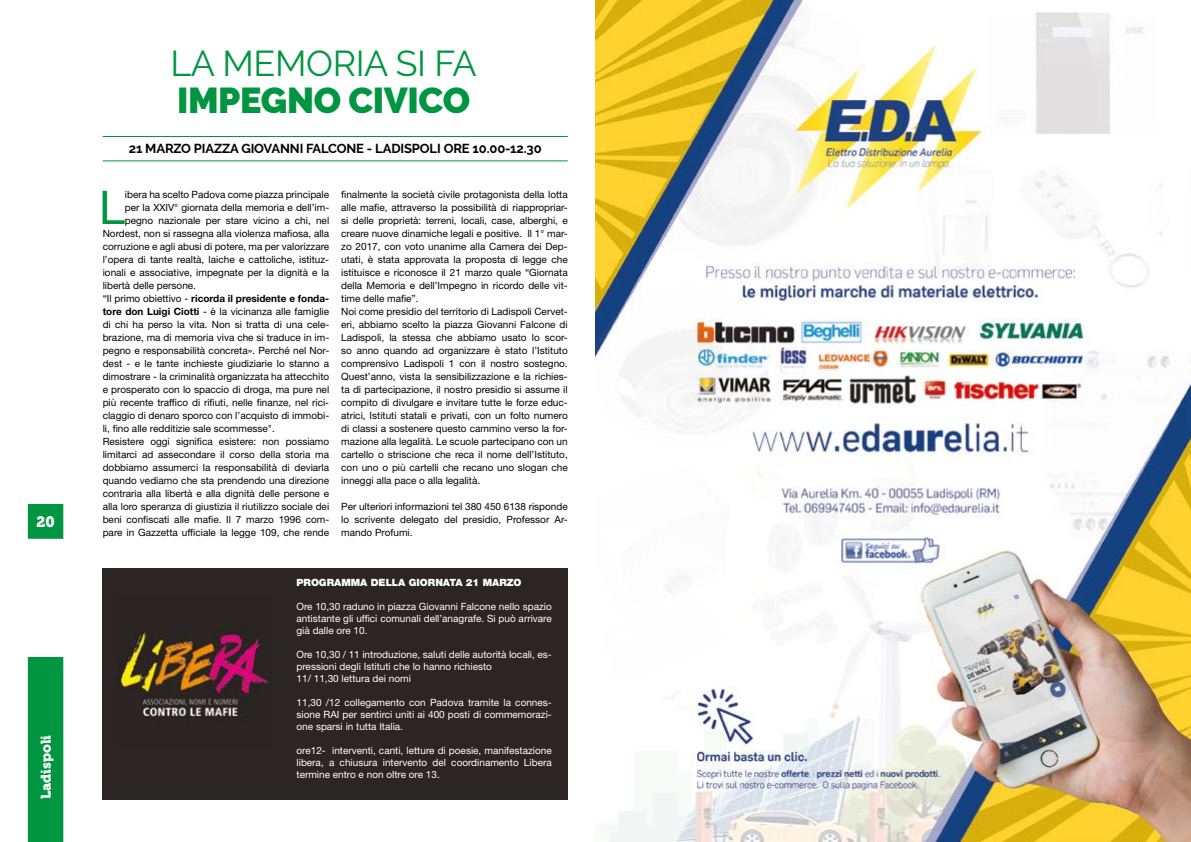
<style>
.page{position:relative;width:1191px;height:842px;background:#fff}
.page>*{position:absolute;margin:0;border:0;box-sizing:border-box;transform-origin:0 0}
.t1{font:46.4px "Helvetica Neue LT Std";color:#009641}
.t2{font:35.8px "Raleway";letter-spacing:-.01em;color:#009641}
.t3{font:900 35.8px "Raleway";letter-spacing:-.01em;color:#009641}
.t4{font:15px "Museo 900";color:#fff}
.t5{font:14px "Museo 900";color:#fff}
.t6{font:700 13px "Raleway";letter-spacing:-.01em;color:#000}
.t7{font:10px/13px "Helvetica Neue LT Std";color:#000}
.t8{font:10px/12px "Helvetica Neue LT Std";color:#fff;text-align:justify}
.t9{font:700 10px "Helvetica Neue LT Std";color:#000}
.t10{font:900 10px "Helvetica Neue LT Std";color:#fff}
.s1{font-weight:400}
.s2{font-weight:700}
</style>
<div class="page">
<img style="left:595px;top:0;width:596px;height:842px">
<div style="left:28px;top:505px;width:35px;height:33px;background:#009641"></div>
<div style="left:28px;top:504px;width:35px;height:35px;border:1px solid #009641"></div>
<div style="left:28px;top:657px;width:35px;height:185px;background:#009641"></div>
<div style="left:102px;top:568px;width:466px;height:231px;background:#2b2523"></div>
<hr style="left:103px;top:136px;width:465px;height:1px;background:#009641">
<hr style="left:103px;top:160px;width:465px;height:1px;background:#009641">
<img style="left:117px;top:626px;width:152px;height:96px">
<h3 class="t4" style="left:37px;top:513px;width:20px">20</h3>
<h3 class="t5" style="left:38px;top:799px;width:66px;rotate:-90deg">Ladispoli</h3>
<h2 class="t2" style="left:170px;top:43px;width:308px">LA MEMORIA SI FA</h2>
<h2 class="t3" style="left:177px;top:80px;width:294px">IMPEGNO CIVICO</h2>
<h3 class="t6" style="left:129px;top:141px;width:414px">21 MARZO PIAZZA GIOVANNI FALCONE - LADISPOLI ORE 10.00-12.30</h3>
<h1 class="t1" style="left:99px;top:180px;width:27px">L</h1>
<p class="t7" style="left:125px;top:188px;width:206px">ibera ha scelto Padova come piazza principale</p>
<p class="t7" style="left:125px;top:201px;width:206px">per la XXIV° giornata della memoria e dell’im-</p>
<p class="t7" style="left:125px;top:214px;width:206px">pegno nazionale per stare vicino a chi, nel</p>
<p class="t7" style="left:103px;top:227px;width:228px">Nordest, non si rassegna alla violenza mafiosa, alla</p>
<p class="t7" style="left:103px;top:240px;width:228px">corruzione e agli abusi di potere, ma per valorizzare</p>
<p class="t7" style="left:103px;top:253px;width:228px">l’opera di tante realtà, laiche e cattoliche, istituz-</p>
<p class="t7" style="left:103px;top:266px;width:228px">ionali e associative, impegnate per la dignità e la</p>
<p class="t7" style="left:103px;top:279px;width:95px">libertà delle persone.</p>
<p class="t9" style="left:103px;top:292px;width:228px"><span class="s1">“Il primo obiettivo -</span> ricorda il presidente e fonda-</p>
<p class="t7" style="left:103px;top:305px;width:228px"><span class="s2">tore don Luigi Ciotti</span> - è la vicinanza alle famiglie</p>
<p class="t7" style="left:103px;top:318px;width:228px">di chi ha perso la vita. Non si tratta di una cele-</p>
<p class="t7" style="left:103px;top:331px;width:228px">brazione, ma di memoria viva che si traduce in im-</p>
<p class="t7" style="left:103px;top:344px;width:228px">pegno e responsabilità concreta». Perché nel Nor-</p>
<p class="t7" style="left:103px;top:357px;width:228px">dest - e le tante inchieste giudiziarie lo stanno a</p>
<p class="t7" style="left:103px;top:370px;width:228px">dimostrare - la criminalità organizzata ha attecchito</p>
<p class="t7" style="left:103px;top:383px;width:228px">e prosperato con lo spaccio di droga, ma pure nel</p>
<p class="t7" style="left:103px;top:396px;width:228px">più recente traffico di rifiuti, nelle finanze, nel rici-</p>
<p class="t7" style="left:103px;top:409px;width:228px">claggio di denaro sporco con l’acquisto di immobi-</p>
<p class="t7" style="left:103px;top:422px;width:174px">li, fino alle redditizie sale scommesse".</p>
<p class="t7" style="left:103px;top:435px;width:228px">Resistere oggi significa esistere: non possiamo</p>
<p class="t7" style="left:103px;top:448px;width:228px">limitarci ad assecondare il corso della storia ma</p>
<p class="t7" style="left:103px;top:461px;width:228px">dobbiamo assumerci la responsabilità di deviarla</p>
<p class="t7" style="left:103px;top:474px;width:228px">quando vediamo che sta prendendo una direzione</p>
<p class="t7" style="left:103px;top:487px;width:228px">contraria alla libertà e alla dignità delle persone e</p>
<p class="t7" style="left:103px;top:500px;width:228px">alla loro speranza di giustizia il riutilizzo sociale dei</p>
<p class="t7" style="left:103px;top:513px;width:228px">beni confiscati alle mafie. Il 7 marzo 1996 com-</p>
<p class="t7" style="left:103px;top:526px;width:228px">pare in Gazzetta ufficiale la legge 109, che rende</p>
<p class="t7" style="left:341px;top:188px;width:228px">finalmente la società civile protagonista della lotta alle mafie, attraverso la possibilità di riappropriar&shy;si delle proprietà: terreni, locali, case, alberghi, e creare nuove dinamiche legali e positive. Il 1° mar&shy;zo 2017, con voto unanime alla Camera dei Dep&shy;utati, è stata approvata la proposta di legge che istituisce e riconosce il 21 marzo quale “Giornata della Memoria e dell’Impegno in ricordo delle vit&shy;time delle mafie”.<br>Noi come presidio del territorio di Ladispoli Cervet&shy;eri, abbiamo scelto la piazza Giovanni Falcone di Ladispoli, la stessa che abbiamo usato lo scor&shy;so anno quando ad organizzare è stato l’Istituto comprensivo Ladispoli 1 con il nostro sostegno.<br>Quest’anno, vista la sensibilizzazione e la richies&shy;ta di partecipazione, il nostro presidio si assume il compito di divulgare e invitare tutte le forze educ&shy;atrici, Istituti statali e privati, con un folto numero di classi a sostenere questo cammino verso la for&shy;mazione alla legalità. Le scuole partecipano con un cartello o striscione che reca il nome dell’Istituto, con uno o più cartelli che recano uno slogan che inneggi alla pace o alla legalità.</p>
<p class="t7" style="left:341px;top:500px;width:228px;text-align:justify">Per ulteriori informazioni tel 380 450 6138 risponde lo scrivente delegato del presidio, Professor Ar&shy;mando Profumi.</p>
<p class="t10" style="left:296px;top:577px;width:226px">PROGRAMMA DELLA GIORNATA 21 MARZO</p>
<p class="t8" style="left:296px;top:601px;width:257px">Ore 10,30 raduno in piazza Giovanni Falcone nello spazio antistante gli uffici comunali dell’anagrafe. Si può arrivare già dalle ore 10.</p>
<p class="t8" style="left:296px;top:649px;width:257px;text-align:left">Ore 10,30 / 11 introduzione, saluti delle autorità locali, es&shy;pressioni degli Istituti che lo hanno richiesto<br>11/ 11,30 lettura dei nomi</p>
<p class="t8" style="left:296px;top:697px;width:257px">11,30 /12 collegamento con Padova tramite la connes&shy;sione RAI per sentirci uniti ai 400 posti di commemorazi&shy;one sparsi in tutta Italia.</p>
<p class="t8" style="left:296px;top:745px;width:257px">ore12- interventi, canti, letture di poesie, manifestazione libera, a chiusura intervento del coordinamento Libera termine entro e non oltre ore 13.</p>
</div>
